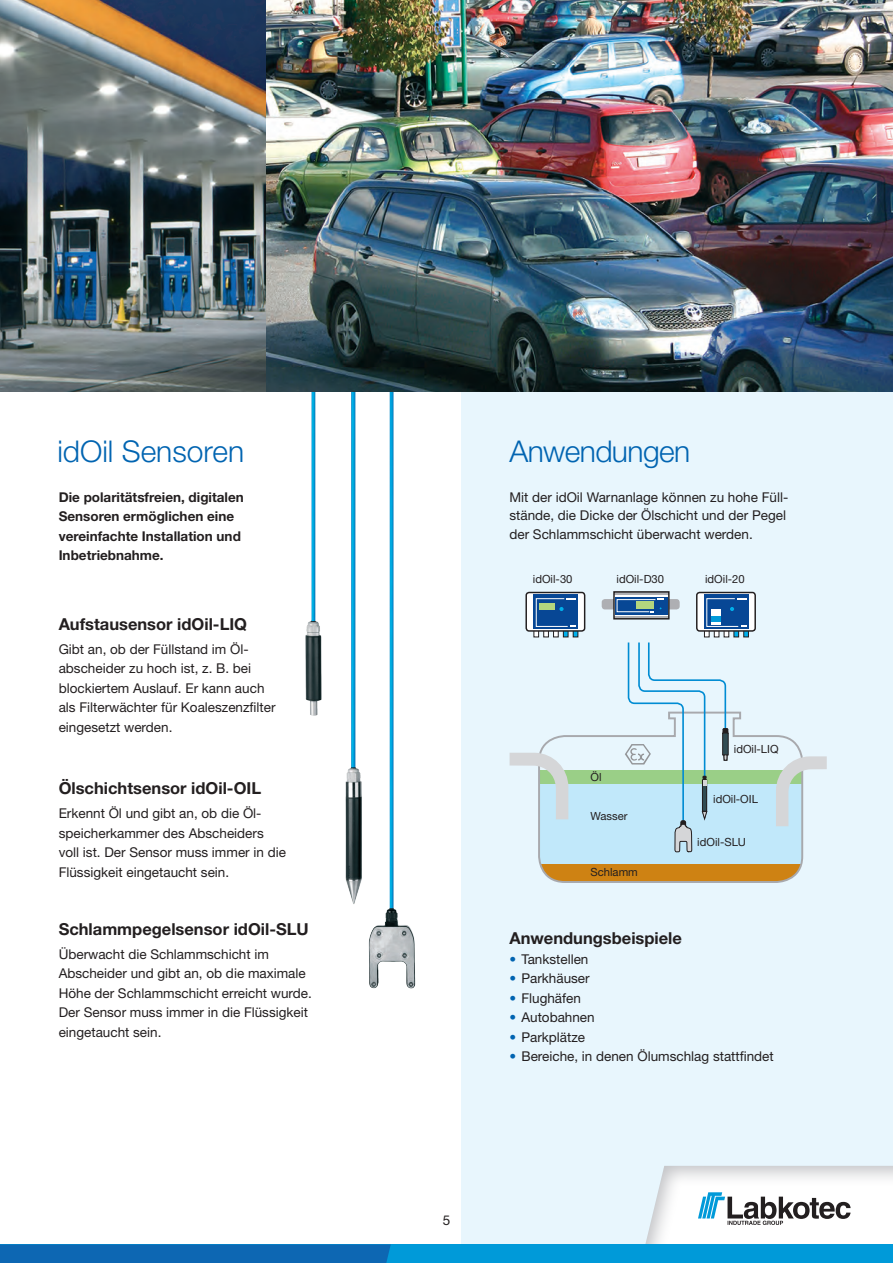
<style>
.page{position:relative;width:893px;height:1263px;background:#fff}
.page>*{position:absolute;margin:0;border:0;box-sizing:border-box;transform-origin:0 0}
.t1{font:300 30px "Helvetica Neue";color:#0164b1}
.t2{font:300 30px "Helvetica Neue";letter-spacing:-.02em;color:#0164b1}
.t3{font:700 16.5px "Helvetica Neue";color:#231f20}
.t4{font:13.5px/19.5px "Helvetica Neue";color:#231f20}
.t5{font:700 13.5px/19.5px "Helvetica Neue";color:#231f20}
.t6{font:11.25px "Helvetica Neue";color:#231f20}
.s1{color:#0164b1}
</style>
<div class="page">
<img style="left:286px;top:391px;width:49px;height:325px">
<img style="left:368px;top:391px;width:54px;height:598px">
<img style="left:340px;top:391px;width:37px;height:519px">
<div style="left:461px;top:0;width:432px;height:1263px;background:#e8f6fd"></div>
<svg style="left:645px;top:1166px;width:248px;height:78px;background:#e3e6e8"></svg>
<div style="left:0;top:1244px;width:893px;height:19px;background:#009ad9"></div>
<div style="left:0;top:1244px;width:391px;height:19px;background:#0d67b3"></div>
<img style="left:265px;top:0;width:628px;height:391px">
<img style="left:0;top:0;width:265px;height:391px">
<svg style="left:538px;top:735px;width:266px;height:148px"></svg>
<svg style="left:776px;top:756px;width:51px;height:70px"></svg>
<svg style="left:510px;top:753px;width:58px;height:66px"></svg>
<div style="left:697px;top:592px;width:58px;height:39px;background:#fff;border-radius:3px"></div>
<div style="left:696px;top:592px;width:60px;height:40px;border:1px solid #231f20;border-radius:3px"></div>
<div style="left:704px;top:594px;width:45px;height:35px;background:#074795"></div>
<div style="left:526px;top:592px;width:59px;height:39px;background:#fff;border-radius:3px"></div>
<div style="left:525px;top:592px;width:60px;height:40px;border:1px solid #231f20;border-radius:3px"></div>
<div style="left:533px;top:594px;width:45px;height:35px;background:#074795"></div>
<svg style="left:533px;top:598px;width:46px;height:40px"></svg>
<div style="left:539px;top:603px;width:16px;height:6px;background:#b3d67e"></div>
<div style="left:602px;top:599px;width:78px;height:10px;background:#aeafb3;border-radius:3px"></div>
<svg style="left:615px;top:594px;width:53px;height:22px"></svg>
<hr style="left:614px;top:592px;width:55px;height:2px;background:#aeafb3">
<hr style="left:614px;top:616px;width:55px;height:3px;background:#aeafb3">
<div style="left:613px;top:591px;width:57px;height:28px;border:1px solid #231f20"></div>
<div style="left:615px;top:597px;width:52px;height:17px;background:#074795"></div>
<svg style="left:616px;top:598px;width:133px;height:285px"></svg>
<div style="left:636px;top:602px;width:17px;height:7px;background:#b3d67e"></div>
<h1 class="t1" style="left:57px;top:433px;width:188px">idOil Sensoren</h1>
<h1 class="t2" style="left:509px;top:433px;width:182px">Anwendungen</h1>
<p class="t5" style="left:59px;top:487px;width:187px">Die polaritätsfreien, digitalen<br>Sensoren ermöglichen eine vereinfachte Installation und<br>Inbetriebnahme.</p>
<p class="t4" style="left:509px;top:487px;width:280px;line-height:18.8px">Mit der idOil Warnanlage können zu hohe Füll&shy;stände, die Dicke der Ölschicht und der Pegel der Schlammschicht überwacht werden.</p>
<p class="t3" style="left:59px;top:614px;width:190px">Aufstausensor idOil-LIQ</p>
<p class="t4" style="left:59px;top:639px;width:218px">Gibt an, ob der Füllstand im Öl&shy;abscheider zu hoch ist, z. B. bei blockiertem Auslauf. Er kann auch als Filterwächter für Koaleszenzfilter eingesetzt werden.</p>
<p class="t3" style="left:59px;top:778px;width:204px">Ölschichtsensor idOil-OIL</p>
<p class="t4" style="left:59px;top:803px;width:229px">Erkennt Öl und gibt an, ob die Öl&shy;speicherkammer des Abscheiders voll ist. Der Sensor muss immer in die Flüssigkeit eingetaucht sein.</p>
<p class="t3" style="left:59px;top:919px;width:252px">Schlammpegelsensor idOil-SLU</p>
<p class="t4" style="left:59px;top:944px;width:255px">Überwacht die Schlammschicht im Abscheider und gibt an, ob die maximale Höhe der Schlammschicht erreicht wurde.<br>Der Sensor muss immer in die Flüssigkeit eingetaucht sein.</p>
<p class="t6" style="left:533px;top:573px;width:41px">idOil-30</p>
<p class="t6" style="left:617px;top:573px;width:49px">idOil-D30</p>
<p class="t6" style="left:705px;top:573px;width:41px">idOil-20</p>
<p class="t6" style="left:591px;top:770px;width:13px">Öl</p>
<p class="t6" style="left:591px;top:809px;width:39px">Wasser</p>
<p class="t6" style="left:591px;top:865px;width:49px">Schlamm</p>
<p class="t6" style="left:734px;top:742px;width:46px">idOil-LIQ</p>
<p class="t6" style="left:713px;top:793px;width:46px">idOil-OIL</p>
<p class="t6" style="left:697px;top:836px;width:50px">idOil-SLU</p>
<p class="t3" style="left:509px;top:928px;width:174px">Anwendungsbeispiele</p>
<p class="t4" style="left:509px;top:949px;width:81px"><span class="s1">•</span> Tankstellen</p>
<p class="t4" style="left:509px;top:968px;width:82px"><span class="s1">•</span> Parkhäuser</p>
<p class="t4" style="left:509px;top:988px;width:73px"><span class="s1">•</span> Flughäfen</p>
<p class="t4" style="left:509px;top:1007px;width:87px"><span class="s1">•</span> Autobahnen</p>
<p class="t4" style="left:509px;top:1027px;width:77px"><span class="s1">•</span> Parkplätze</p>
<p class="t4" style="left:509px;top:1046px;width:266px"><span class="s1">•</span> Bereiche, in denen Ölumschlag stattfindet</p>
<p class="t4" style="left:443px;top:1210px;width:9px">5</p>
</div>
